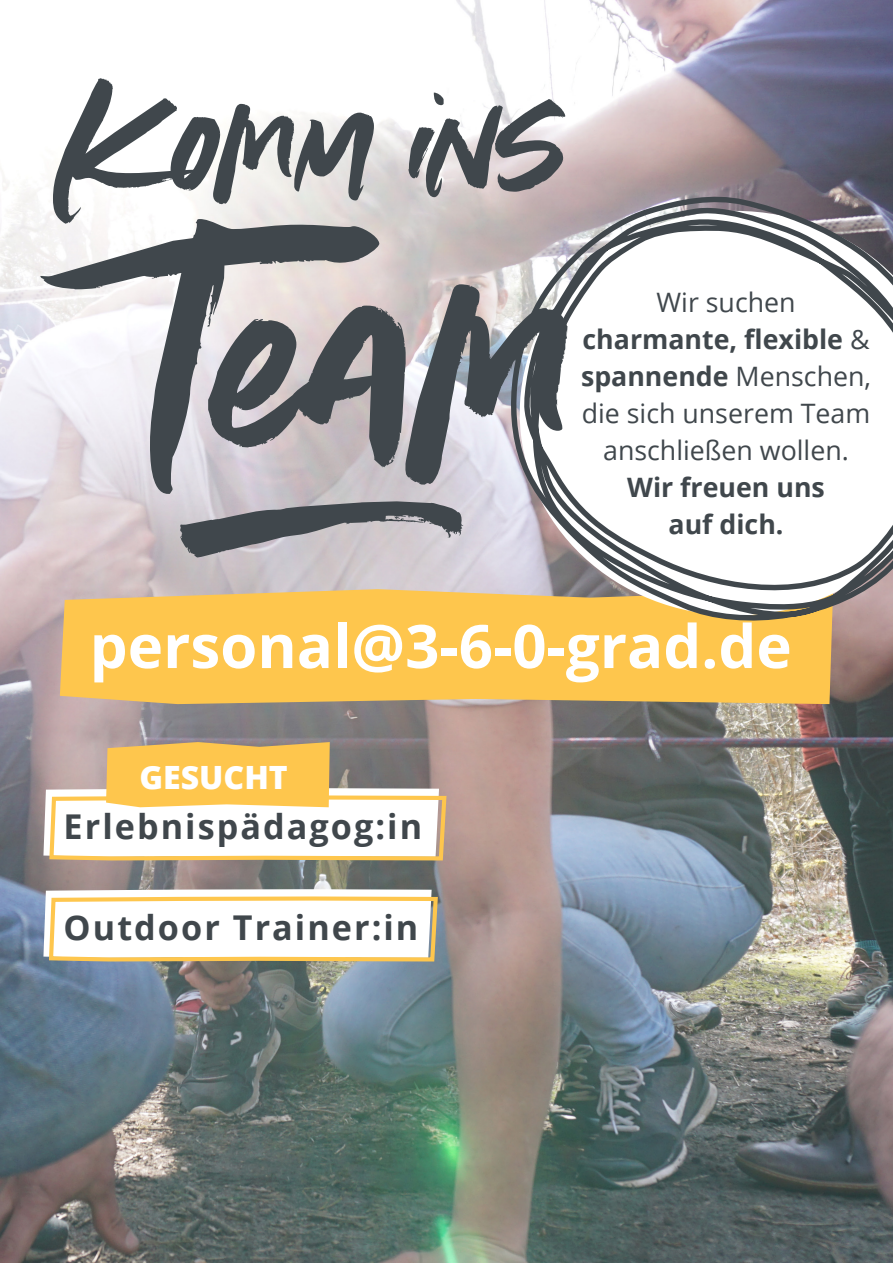
<style>
.page{position:relative;width:893px;height:1263px;background:#fff}
.page>*{position:absolute;margin:0;border:0;box-sizing:border-box;transform-origin:0 0}
.t1{font:418.35px "Summer Loving Solid";color:#40474c}
.t2{font:209.1px "Summer Loving Solid";color:#40474c}
.t3{font:700 60px "Open Sans";color:#fff}
.t4{font:700 34.2px "Open Sans";letter-spacing:.06em;color:#40474c}
.t5{font:800 32.1px "Open Sans";color:#fff}
.t6{font:26.7px/37px "Open Sans";color:#40474c;text-align:center}
.t7{font:700 26.7px/37px "Open Sans";color:#40474c;text-align:center}
.s1{font-weight:700}
</style>
<div class="page">
<img style="left:0;top:0;width:893px;height:1263px">
<div style="left:60px;top:589px;width:773px;height:115px;background:#fec64d"></div>
<svg style="left:503px;top:189px;width:390px;height:448px"></svg>
<svg style="left:43px;top:889px;width:397px;height:74px"></svg>
<svg style="left:43px;top:742px;width:406px;height:120px"></svg>
<svg style="left:174px;top:444px;width:293px;height:174px;background:#d4c6b9"></svg>
<h2 class="t2" style="left:55px;top:14px;width:507px">K omm ins</h2>
<h1 class="t1" style="left:102px;top:109px;width:468px">Team</h1>
<p class="t6" style="left:581px;top:283px;width:292px">Wir suchen <span class="s1">charmante, flexible</span> &amp; <span class="s1">spannende</span> Menschen, die sich unserem Team anschließen wollen.</p>
<p class="t7" style="left:627px;top:468px;width:199px">Wir freuen uns auf dich.</p>
<h3 class="t3" style="left:90px;top:604px;width:704px">personal@3-6-0-grad.de</h3>
<p class="t5" style="left:139px;top:752px;width:150px">GESUCHT</p>
<p class="t4" style="left:64px;top:803px;width:360px">Erlebnispädagog:in</p>
<p class="t4" style="left:64px;top:904px;width:356px">Outdoor Trainer:in</p>
</div>
